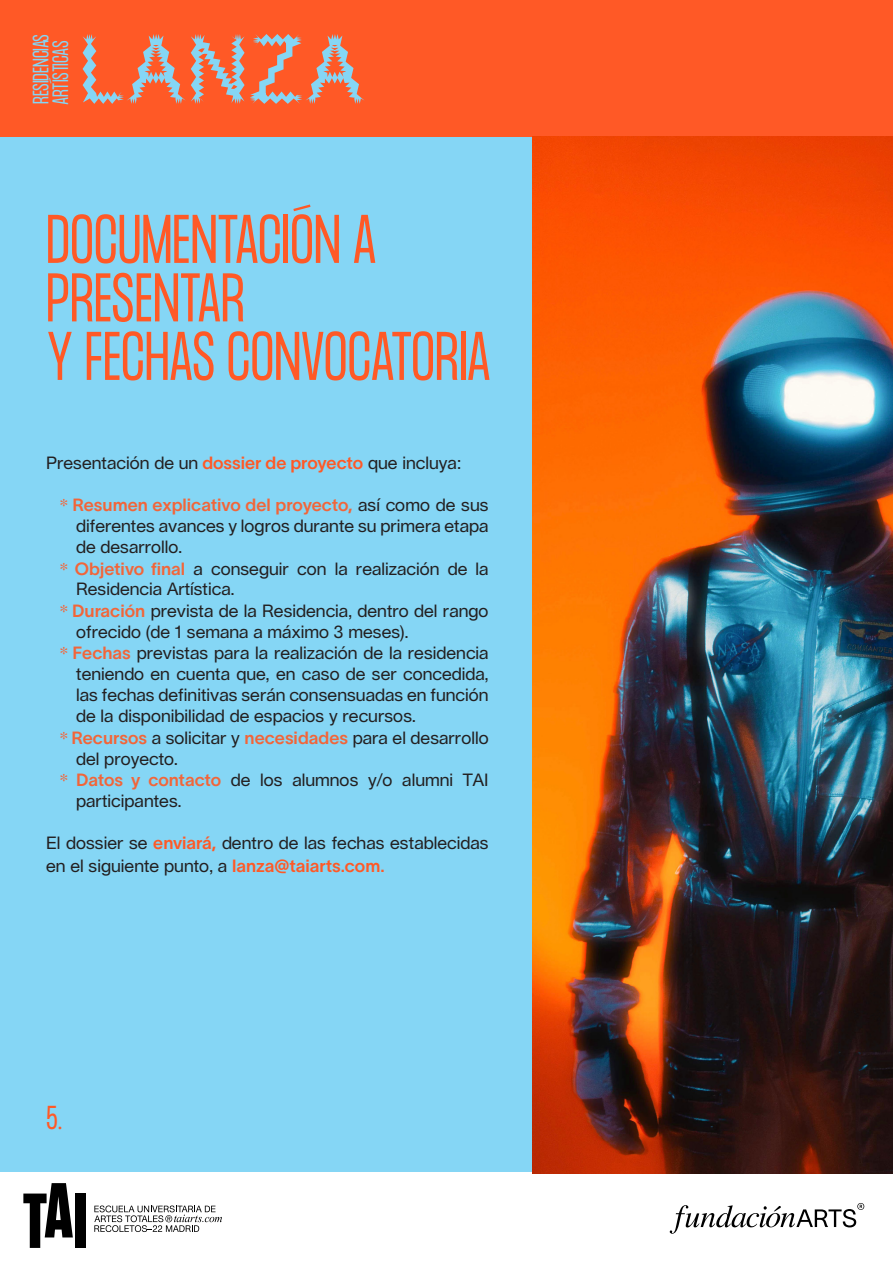
<style>
.page{position:relative;width:893px;height:1263px;background:#fff}
.page>*{position:absolute;margin:0;border:0;box-sizing:border-box;transform-origin:0 0}
.t1{font:300 60px "Formula Condensed";color:#ff5926}
.t2{font:300 28.95px "Formula Condensed";color:#ff5926}
.t3{font:300 19.5px "Formula Condensed";color:#85d6f5}
.t4{font:17.4px/20.9px "Lausanne";color:#231f20}
.s1{font-family:"TWK Lausanne 600";color:#ff5926}
.s2{font-family:"Times Newer Roman";font-style:italic;font-size:18px;color:#ff5926}
.s3{font-family:"TWK Lausanne 600";color:#f26539}
</style>
<div class="page">
<div style="left:0;top:136px;width:893px;height:1035px;background:#85d6f5"></div>
<div style="left:0;top:0;width:893px;height:136px;background:#ff5926"></div>
<svg style="left:83px;top:34px;width:281px;height:70px"></svg>
<svg style="left:670px;top:1203px;width:194px;height:31px"></svg>
<svg style="left:23px;top:1183px;width:50px;height:65px"></svg>
<div style="left:75px;top:1193px;width:11px;height:55px;background:#000"></div>
<svg style="left:94px;top:1205px;width:128px;height:27px"></svg>
<img style="left:533px;top:136px;width:360px;height:1038px">
<p class="t3" style="left:29px;top:104px;width:71px;rotate:-90deg">RESIDENCIAS</p>
<p class="t3" style="left:49px;top:105px;width:66px;rotate:-90deg">ARTÍSTICAS</p>
<p class="t1" style="left:46px;top:203px;width:333px">DOCUMENTACIÓN A</p>
<p class="t1" style="left:46px;top:262px;width:200px">PRESENTAR</p>
<p class="t1" style="left:46px;top:320px;width:447px">Y FECHAS CONVOCATORIA</p>
<p class="t4" style="left:46px;top:452px;width:417px">Presentación de un <span class="s1">dossier de proyecto</span> que incluya:</p>
<p class="t4" style="left:76px;top:494px;width:414px;text-align:justify;text-indent:-18px"><span class="s2">*</span> <span class="s3">Resumen explicativo del proyecto,</span> así como de sus diferentes avances y logros durante su primera etapa de desarrollo.</p>
<p class="t4" style="left:76px;top:557px;width:414px;text-indent:-18px"><span class="s2">*</span> <span class="s3">Objetivo final</span> a conseguir con la realización de la<br>Residencia Artística.</p>
<p class="t4" style="left:76px;top:600px;width:414px;text-indent:-18px"><span class="s2">*</span> <span class="s3">Duración</span> prevista de la Residencia, dentro del rango ofrecido (de 1 semana a máximo 3 meses).</p>
<p class="t4" style="left:76px;top:642px;width:414px;text-align:justify;text-indent:-18px"><span class="s2">*</span> <span class="s3">Fechas</span> previstas para la realización de la residencia teniendo en cuenta que, en caso de ser concedida, las fechas definitivas serán consensuadas en función de la disponibilidad de espacios y recursos.</p>
<p class="t4" style="left:76px;top:727px;width:414px;text-indent:-18px"><span class="s2">*</span> <span class="s3">Recursos</span> a solicitar y <span class="s3">necesidades</span> para el desarrollo del proyecto.</p>
<p class="t4" style="left:76px;top:769px;width:414px;text-indent:-18px"><span class="s2">*</span> <span class="s3">Datos y contacto</span> de los alumnos y/o alumni TAI participantes.</p>
<p class="t4" style="left:46px;top:830px;width:444px;line-height:23.4px">El dossier se <span class="s1">enviará,</span> dentro de las fechas establecidas en el siguiente punto, a <span class="s1">lanza@taiarts.com.</span></p>
<p class="t2" style="left:46px;top:1100px;width:18px">5.</p>
</div>
